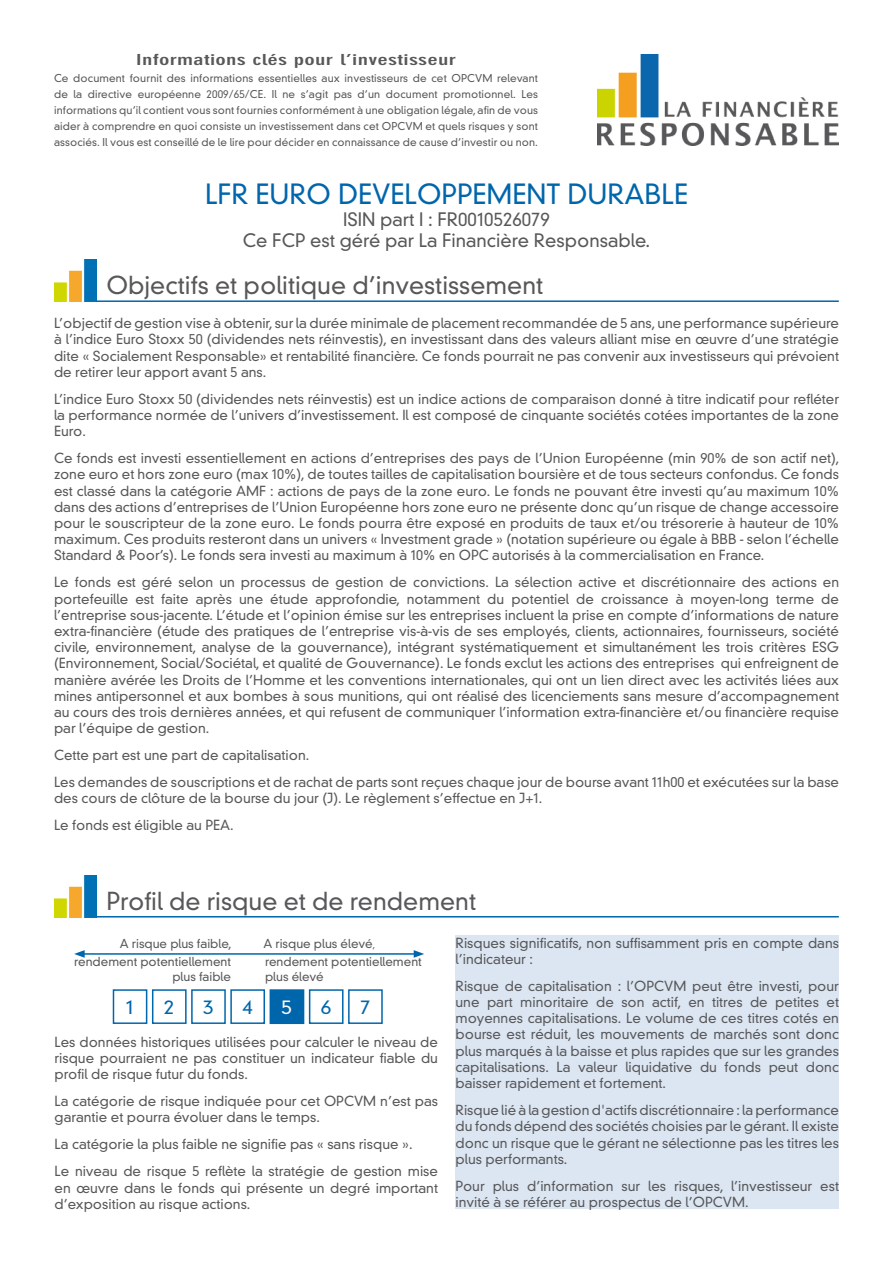
<style>
.page{position:relative;width:893px;height:1263px;background:#fff}
.page>*{position:absolute;margin:0;border:0;box-sizing:border-box;transform-origin:0 0}
.t1{font:300 27px "DIN Neuzeit Grotesk Std";color:#0066ac}
.t2{font:300 24px "DIN Neuzeit Grotesk Std";color:#58585a}
.t3{font:300 18.3px "DIN Neuzeit Grotesk Std";color:#0066ac;scale:1.11 1}
.t4{font:300 18.3px "DIN Neuzeit Grotesk Std";color:#fffafa;scale:1.11 1}
.t5{font:300 18px/21.6px "DIN Neuzeit Grotesk Std";color:#58585a;text-align:center}
.t6{font:700 condensed 15px "DIN Neuzeit Grotesk Std";letter-spacing:.01em;color:#58585a;scale:1.7 1}
.t7{font:300 13.5px/16.2px "DIN Neuzeit Grotesk Std";color:#58585a;text-align:justify}
.t8{font:300 12px/18.1px "DIN Neuzeit Grotesk Std";color:#58585a}
.t9{font:300 10.5px/16.2px "DIN Neuzeit Grotesk Std";letter-spacing:.01em;color:#58585a;text-align:justify}
.s1{font-size:9px}
</style>
<div class="page">
<div style="left:270px;top:990px;width:34px;height:33px;background:#0066ac"></div>
<div style="left:270px;top:989px;width:34px;height:35px;border:2px solid #0066ac"></div>
<div style="left:348px;top:989px;width:35px;height:35px;border:2px solid #0066ac"></div>
<div style="left:309px;top:989px;width:35px;height:35px;border:2px solid #0066ac"></div>
<div style="left:230px;top:989px;width:35px;height:35px;border:2px solid #0066ac"></div>
<div style="left:191px;top:989px;width:35px;height:35px;border:2px solid #0066ac"></div>
<div style="left:152px;top:989px;width:35px;height:35px;border:2px solid #0066ac"></div>
<div style="left:113px;top:989px;width:34px;height:35px;border:2px solid #0066ac"></div>
<img style="left:597px;top:55px;width:241px;height:90px">
<img style="left:54px;top:260px;width:42px;height:42px">
<hr style="left:82px;top:953px;width:334px;height:2px;background:#0066ac">
<svg style="left:74px;top:950px;width:11px;height:8px"></svg>
<svg style="left:414px;top:950px;width:10px;height:8px"></svg>
<div style="left:456px;top:935px;width:383px;height:274px;background:#dce6f2"></div>
<hr style="left:96px;top:300px;width:743px;height:2px;background:#0066ac">
<img style="left:54px;top:875px;width:42px;height:42px">
<hr style="left:96px;top:916px;width:743px;height:1px;background:#0066ac">
<p class="t6" style="left:136px;top:51px;width:190px">Informations clés pour l’investisseur</p>
<p class="t9" style="left:54px;top:70px;width:485px">Ce document fournit des informations essentielles aux investisseurs de cet OPCVM relevant de la directive européenne 2009/65/CE. Il ne s’agit pas d’un document promotionnel. Les informations qu’il contient vous sont fournies conformément à une obligation légale, afin de vous aider à comprendre en quoi consiste un investissement dans cet OPCVM et quels risques y sont associés. Il vous est conseillé de le lire pour décider en connaissance de cause d’investir ou non.</p>
<h1 class="t1" style="left:205px;top:178px;width:484px">LFR EURO DEVELOPPEMENT DURABLE</h1>
<h3 class="t5" style="left:243px;top:208px;width:409px">ISIN part I : FR0010526079<br>Ce FCP est géré par La Financière Responsable.</h3>
<h2 class="t2" style="left:106px;top:271px;width:438px">Objectifs et politique d’investissement</h2>
<p class="t7" style="left:54px;top:315px;width:786px">L’objectif de gestion vise à obtenir, sur la durée minimale de placement recommandée de 5 ans, une performance supérieure à l’indice Euro Stoxx 50 (dividendes nets réinvestis), en investissant dans des valeurs alliant mise en œuvre d’une stratégie dite « Socialement Responsable» et rentabilité financière. Ce fonds pourrait ne pas convenir aux investisseurs qui prévoient de retirer leur apport avant 5 ans.</p>
<p class="t7" style="left:54px;top:391px;width:786px">L’indice Euro Stoxx 50 (dividendes nets réinvestis) est un indice actions de comparaison donné à titre indicatif pour refléter la performance normée de l’univers d’investissement. Il est composé de cinquante sociétés cotées importantes de la zone Euro.</p>
<p class="t7" style="left:54px;top:450px;width:787px">Ce fonds est investi essentiellement en actions d’entreprises des pays de l’Union Européenne (min 90% de son actif net), zone euro et hors zone euro (max 10%), de toutes tailles de capitalisation boursière et de tous secteurs confondus. Ce fonds est classé dans la catégorie AMF : actions de pays de la zone euro. Le fonds ne pouvant être investi qu’au maximum 10% dans des actions d’entreprises de l’Union Européenne hors zone euro ne présente donc qu’un risque de change accessoire pour le souscripteur de la zone euro. Le fonds pourra être exposé en produits de taux et/ou trésorerie à hauteur de 10% maximum. Ces produits resteront dans un univers « Investment grade » (notation supérieure ou égale à BBB - selon l’échelle Standard &amp; Poor’s). Le fonds sera investi au maximum à 10% en OPC autorisés à la commercialisation en France.</p>
<p class="t7" style="left:54px;top:574px;width:787px">Le fonds est géré selon un processus de gestion de convictions. La sélection active et discrétionnaire des actions en portefeuille est faite après une étude approfondie, notamment du potentiel de croissance à moyen-long terme de l’entreprise sous-jacente. L’étude et l’opinion émise sur les entreprises incluent la prise en compte d’informations de nature extra-financière (étude des pratiques de l’entreprise vis-à-vis de ses employés, clients, actionnaires, fournisseurs, société civile, environnement, analyse de la gouvernance), intégrant systématiquement et simultanément les trois critères ESG (Environnement, Social/Sociétal, et qualité de Gouvernance). Le fonds exclut les actions des entreprises qui enfreignent de manière avérée les Droits de l’Homme et les conventions internationales, qui ont un lien direct avec les activités liées aux mines antipersonnel et aux bombes à sous munitions, qui ont réalisé des licenciements sans mesure d’accompagnement au cours des trois dernières années, et qui refusent de communiquer l’information extra-financière et/ou financière requise par l’équipe de gestion.</p>
<p class="t7" style="left:54px;top:742px;width:787px;line-height:27px">Cette part est une part de capitalisation.<br>Les demandes de souscriptions et de rachat de parts sont reçues chaque jour de bourse avant 11h00 et exécutées sur la base</p>
<p class="t7" style="left:54px;top:785px;width:490px;line-height:27px">des cours de clôture de la bourse du jour (J). Le règlement s’effectue en J+1.<br>Le fonds est éligible au PEA.</p>
<h2 class="t2" style="left:106px;top:886px;width:371px">Profil de risque et de rendement</h2>
<p class="t8" style="left:74px;top:934px;width:159px;text-align:right">A risque plus faible, rendement potentiellement</p>
<p class="t8" style="left:172px;top:967px;width:60px">plus faible</p>
<p class="t8" style="left:264px;top:935px;width:160px">A risque plus élevé<span class="s1">, </span>rendement potentiellement</p>
<p class="t8" style="left:265px;top:967px;width:60px">plus élevé</p>
<h3 class="t3" style="left:126px;top:996px;width:9px">1</h3>
<h3 class="t3" style="left:164px;top:996px;width:11px">2</h3>
<h3 class="t3" style="left:203px;top:996px;width:11px">3</h3>
<h3 class="t3" style="left:242px;top:996px;width:11px">4</h3>
<h3 class="t4" style="left:282px;top:996px;width:11px">5</h3>
<h3 class="t3" style="left:321px;top:996px;width:11px">6</h3>
<h3 class="t3" style="left:360px;top:996px;width:11px">7</h3>
<p class="t7" style="left:54px;top:1034px;width:385px">Les données historiques utilisées pour calculer le niveau de risque pourraient ne pas constituer un indicateur fiable du profil de risque futur du fonds.</p>
<p class="t7" style="left:54px;top:1093px;width:385px">La catégorie de risque indiquée pour cet OPCVM n’est pas garantie et pourra évoluer dans le temps.</p>
<p class="t7" style="left:54px;top:1131px;width:385px;line-height:27px">La catégorie la plus faible ne signifie pas « sans risque ».<br>Le niveau de risque 5 reflète la stratégie de gestion mise</p>
<p class="t7" style="left:54px;top:1179px;width:385px">en œuvre dans le fonds qui présente un degré important d’exposition au risque actions.</p>
<p class="t7" style="left:456px;top:935px;width:385px">Risques significatifs, non suffisamment pris en compte dans l’indicateur :</p>
<p class="t7" style="left:456px;top:978px;width:385px">Risque de capitalisation : l’OPCVM peut être investi, pour une part minoritaire de son actif, en titres de petites et moyennes capitalisations. Le volume de ces titres cotés en bourse est réduit, les mouvements de marchés sont donc plus marqués à la baisse et plus rapides que sur les grandes capitalisations. La valeur liquidative du fonds peut donc baisser rapidement et fortement.</p>
<p class="t7" style="left:456px;top:1102px;width:385px">Risque lié à la gestion d'actifs discrétionnaire : la performance du fonds dépend des sociétés choisies par le gérant. Il existe donc un risque que le gérant ne sélectionne pas les titres les plus performants.</p>
<p class="t7" style="left:456px;top:1178px;width:385px">Pour plus d’information sur les risques, l’investisseur est invité à se référer au prospectus de l’OPCVM.</p>
</div>
